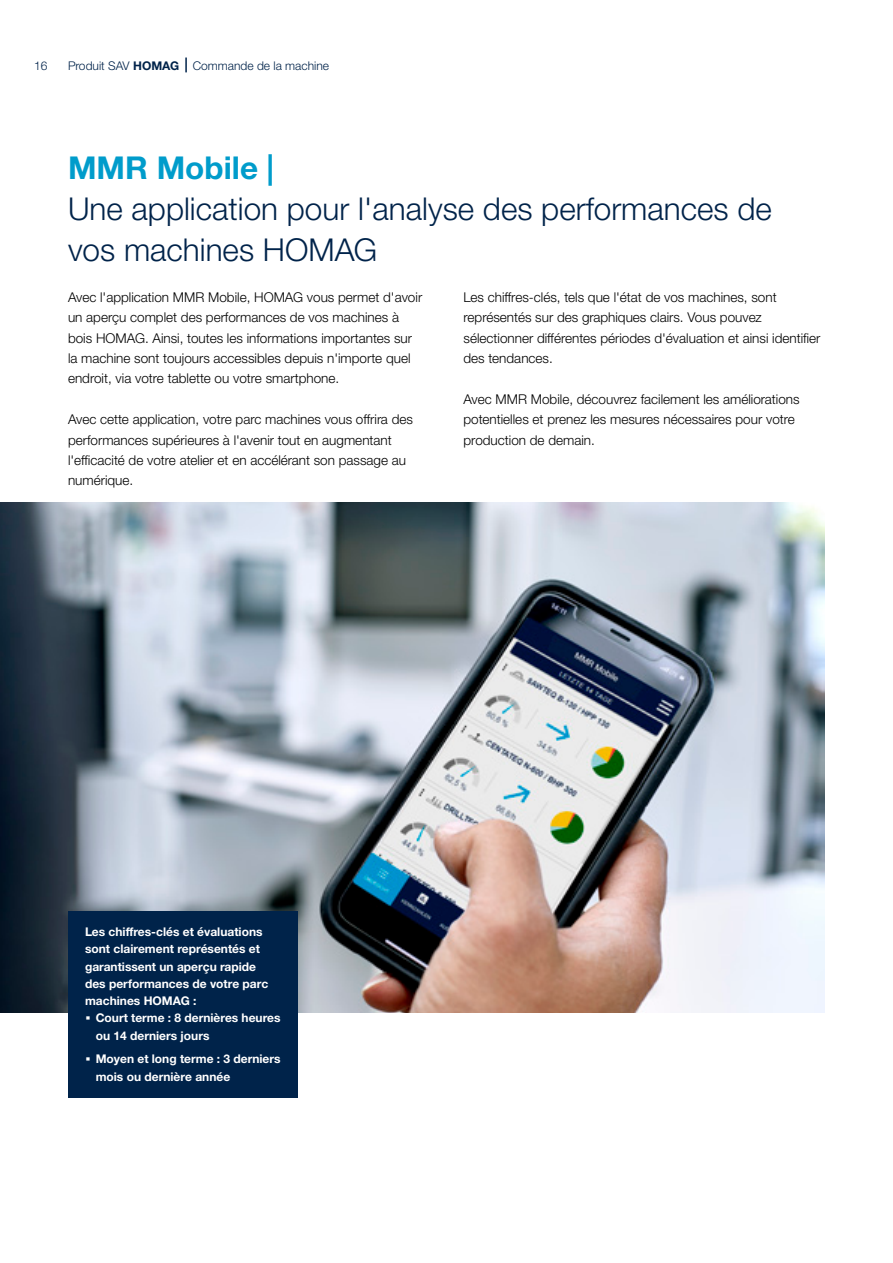
<style>
.page{position:relative;width:893px;height:1263px;background:#fff}
.page>*{position:absolute;margin:0;border:0;box-sizing:border-box;transform-origin:0 0}
.Headline_21pt_25_2_blue{font:300 31.5px/40.8px "Helvetica Neue LTW1 G";color:#00234a}
.Text_9pt_13_6_light_black{font:300 13.5px/20.4px "Helvetica Neue LTW1 G";color:#000}
.Text_Bild_8Pt_11_5pt_light_black{font:700 12px/17.2px "Helvetica Neue LTW1 G";color:#fff}
._01_Musterseiten_Rubriken_Pagina_links{font:300 12px "Helvetica Neue LTW1 G";color:#00234a}
.s1{font-weight:700}
.s2{font-weight:700;color:#009ccb}
.s3{font-size:21px}
</style>
<div class="page">
<img style="left:0;top:503px;width:825px;height:510px">
<svg style="left:185px;top:58px;width:2px;height:14px"></svg>
<div style="left:68px;top:910px;width:230px;height:187px;background:#00234a"></div>
<p class="_01_Musterseiten_Rubriken_Pagina_links" style="left:34px;top:58px;width:15px">16</p>
<p class="_01_Musterseiten_Rubriken_Pagina_links" style="left:68px;top:58px;width:263px">Produit SAV <span class="s1">HOMAG</span> Commande de la machine</p>
<p class="Headline_21pt_25_2_blue" style="left:68px;top:148px;width:705px"><span class="s2">MMR Mobile |<br></span>Une application pour l'analyse des performances de vos machines HOMAG</p>
<p class="Text_9pt_13_6_light_black" style="left:68px;top:287px;width:356px">Avec l'application MMR Mobile, HOMAG vous permet d'avoir un aperçu complet des performances de vos machines à bois HOMAG. Ainsi, toutes les informations importantes sur la machine sont toujours accessibles depuis n'importe quel endroit, via votre tablette ou votre smartphone.</p>
<p class="Text_9pt_13_6_light_black" style="left:68px;top:409px;width:346px">Avec cette application, votre parc machines vous offrira des performances supérieures à l'avenir tout en augmentant l'efficacité de votre atelier et en accélérant son passage au numérique.</p>
<p class="Text_9pt_13_6_light_black" style="left:463px;top:287px;width:358px">Les chiffres-clés, tels que l'état de vos machines, sont représentés sur des graphiques clairs. Vous pouvez sélectionner différentes périodes d'évaluation et ainsi identifier des tendances.</p>
<p class="Text_9pt_13_6_light_black" style="left:463px;top:389px;width:338px">Avec MMR Mobile, découvrez facilement les améliorations potentielles et prenez les mesures nécessaires pour votre production de demain.</p>
<p class="Text_Bild_8Pt_11_5pt_light_black" style="left:85px;top:923px;width:185px">Les chiffres-clés et évaluations sont clairement représentés et garantissent un aperçu rapide des performances de votre parc machines HOMAG :</p>
<p class="Text_Bild_8Pt_11_5pt_light_black" style="left:96px;top:1009px;width:186px;text-indent:-11px"><span class="s3">·</span> Court terme : 8 dernières heures ou 14 derniers jours</p>
<p class="Text_Bild_8Pt_11_5pt_light_black" style="left:96px;top:1050px;width:186px;text-indent:-11px"><span class="s3">·</span> Moyen et long terme : 3 derniers mois ou dernière année</p>
</div>
